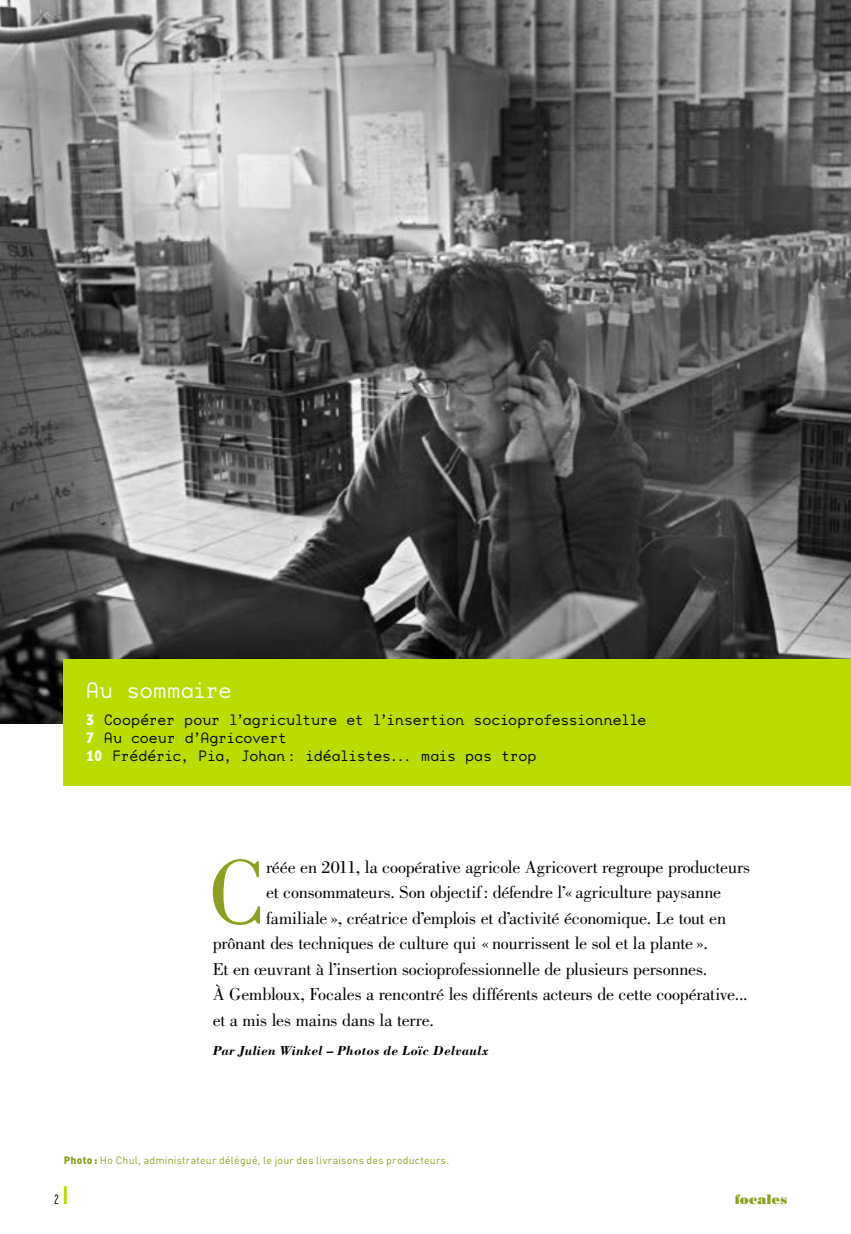
<style>
.page{position:relative;width:851px;height:1234px;background:#fff}
.page>*{position:absolute;margin:0;border:0;box-sizing:border-box;transform-origin:0 0}
.t1{font:94.35px "Bodoni";color:#8e9f1d}
.t2{font:100 22.5px "Base Mono Wide";letter-spacing:-.01em;color:#fff}
.t3{font:18px "Bodoni";letter-spacing:-.01em;color:#000}
.t4{font:100 15px/18px "Base Mono Wide";letter-spacing:-.025em;color:#000}
.t5{font:italic 700 13.5px "Bodoni";letter-spacing:.025em;color:#000}
.t6{font:13.5px "Bodoni Poster";letter-spacing:.01em;color:#8e9f1d}
.t7{font:300 extra-condensed 13.5px "Interstate";color:#000}
.t8{font:10.5px "DIN";letter-spacing:.02em;color:#8e9f1d}
.s1{font-weight:700;color:#fff}
.s2{font-weight:900}
</style>
<div class="page">
<hr style="left:64px;top:1185px;width:3px;height:18px;background:#bbdc00">
<img style="left:0;top:0;width:850px;height:723px">
<div style="left:64px;top:659px;width:786px;height:126px;background:#bbdc00"></div>
<p class="t2" style="left:86px;top:675px;width:148px">Au sommaire</p>
<p class="t4" style="left:86px;top:709px;width:562px"><span class="s1">3</span> Coopérer pour l’agriculture et l’insertion socioprofessionnelle<br><span class="s1">7</span> Au cœur d’Agricovert<br><span class="s1">10</span> Frédéric, Pia, Johan : idéalistes... mais pas trop</p>
<h1 class="t1" style="left:208px;top:839px;width:59px">C</h1>
<p class="t3" style="left:266px;top:856px;width:485px">réée en 2011, la coopérative agricole Agricovert regroupe producteurs</p>
<p class="t3" style="left:266px;top:881px;width:456px">et consommateurs. Son objectif: défendre l’« agriculture paysanne</p>
<p class="t3" style="left:266px;top:907px;width:461px">familiale », créatrice d’emplois et d’activité économique. Le tout en</p>
<p class="t3" style="left:213px;top:932px;width:496px">prônant des techniques de culture qui «nourrissent le sol et la plante».</p>
<p class="t3" style="left:213px;top:958px;width:496px">Et en œuvrant à l’insertion socioprofessionnelle de plusieurs personnes.</p>
<p class="t3" style="left:213px;top:983px;width:536px">À Gembloux, Focales a rencontré les différents acteurs de cette coopérative...</p>
<p class="t3" style="left:213px;top:1009px;width:223px">et a mis les mains dans la terre.</p>
<p class="t5" style="left:213px;top:1042px;width:277px">Par Julien Winkel – Photos de Loïc Delvaulx</p>
<p class="t8" style="left:64px;top:1153px;width:387px"><span class="s2">Photo :</span> Ho Chul, administrateur délégué, le jour des livraisons des producteurs.</p>
<p class="t7" style="left:54px;top:1191px;width:6px">2</p>
<p class="t6" style="left:734px;top:1190px;width:54px">focales</p>
</div>
